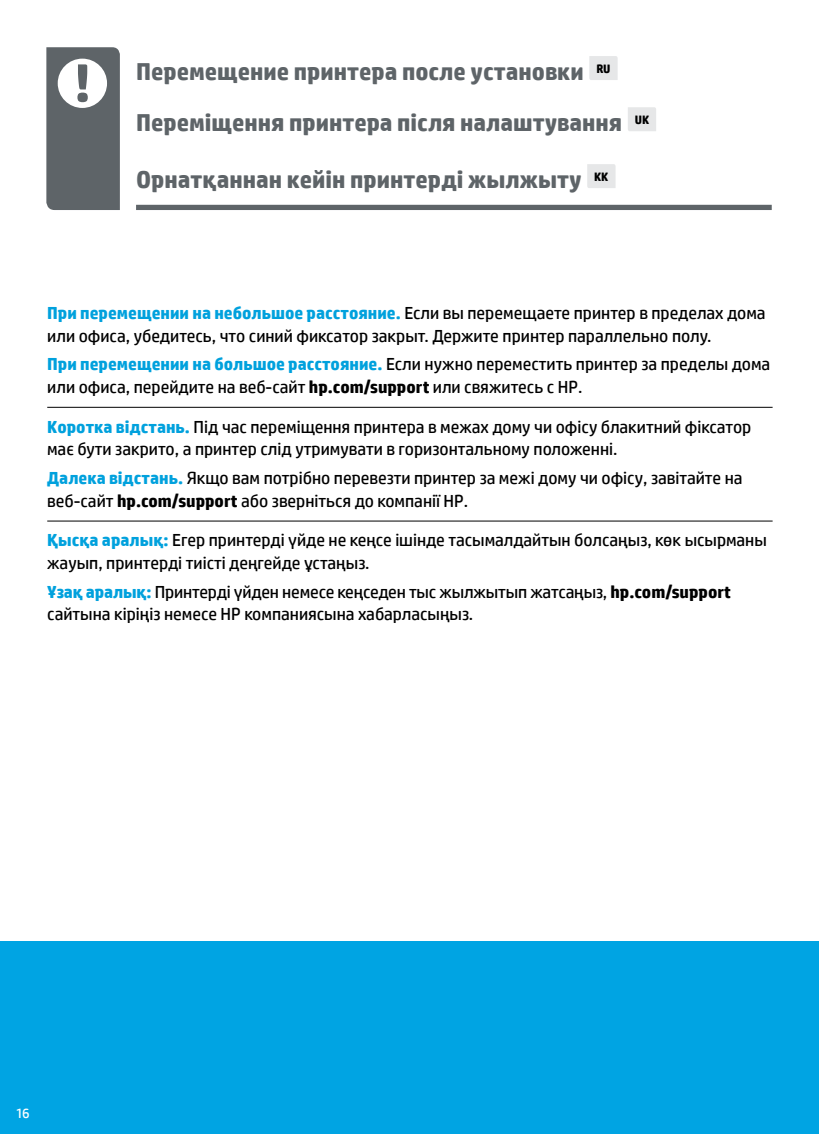
<style>
.page{position:relative;width:819px;height:1134px;background:#fff}
.page>*{position:absolute;margin:0;border:0;box-sizing:border-box;transform-origin:0 0}
.t1{font:700 24.5px "HP Simplified";color:#5e6468}
.t2{font:17.5px/22.8px "HP Simplified";color:#000}
.t3{font:14px "HP Simplified";color:#fff}
.s1{font-weight:700;color:#00a1dd}
.s2{font-weight:700}
</style>
<div class="page">
<div style="left:136px;top:205px;width:636px;height:5px;background:#5e6468"></div>
<svg style="left:46px;top:47px;width:74px;height:163px;background:#757a7d"></svg>
<div style="left:0;top:942px;width:819px;height:192px;background:#00a4e3"></div>
<svg style="left:587px;top:164px;width:29px;height:24px"></svg>
<svg style="left:628px;top:107px;width:28px;height:24px"></svg>
<hr style="left:47px;top:521px;width:726px;height:1px;background:#000">
<hr style="left:47px;top:407px;width:726px;height:1px;background:#000">
<svg style="left:589px;top:56px;width:29px;height:24px"></svg>
<h1 class="t1" style="left:136px;top:56px;width:476px">Перемещение принтера после установки <sup>RU</sup></h1>
<h1 class="t1" style="left:136px;top:107px;width:515px">Переміщення принтера після налаштування <sup>UK</sup></h1>
<h1 class="t1" style="left:136px;top:164px;width:474px">Орнатқаннан кейін принтерді жылжыту <sup>KK</sup></h1>
<p class="t2" style="left:47px;top:301px;width:720px"><span class="s1">При перемещении на небольшое расстояние.</span> Если вы перемещаете принтер в пределах дома или офиса, убедитесь, что синий фиксатор закрыт. Держите принтер параллельно полу.</p>
<p class="t2" style="left:47px;top:352px;width:725px"><span class="s1">При перемещении на большое расстояние.</span> Если нужно переместить принтер за пределы дома или офиса, перейдите на веб-сайт <span class="s2">hp.com/support</span> или свяжитесь с HP.</p>
<p class="t2" style="left:47px;top:415px;width:706px"><span class="s1">Коротка відстань.</span> Під час переміщення принтера в межах дому чи офісу блакитний фіксатор має бути закрито, а принтер слід утримувати в горизонтальному положенні.</p>
<p class="t2" style="left:47px;top:466px;width:697px"><span class="s1">Далека відстань.</span> Якщо вам потрібно перевезти принтер за межі дому чи офісу, завітайте на веб-сайт <span class="s2">hp.com/support</span> або зверніться до компанії HP.</p>
<p class="t2" style="left:47px;top:529px;width:721px"><span class="s1">Қысқа аралық:</span> Егер принтерді үйде не кеңсе ішінде тасымалдайтын болсаңыз, көк ысырманы жауып, принтерді тиісті деңгейде ұстаңыз.</p>
<p class="t2" style="left:47px;top:580px;width:685px"><span class="s1">Ұзақ аралық:</span> Принтерді үйден немесе кеңседен тыс жылжытып жатсаңыз, <span class="s2">hp.com/support </span>сайтына кіріңіз немесе HP компаниясына хабарласыңыз.</p>
<p class="t3" style="left:16px;top:1104px;width:16px">16</p>
</div>
